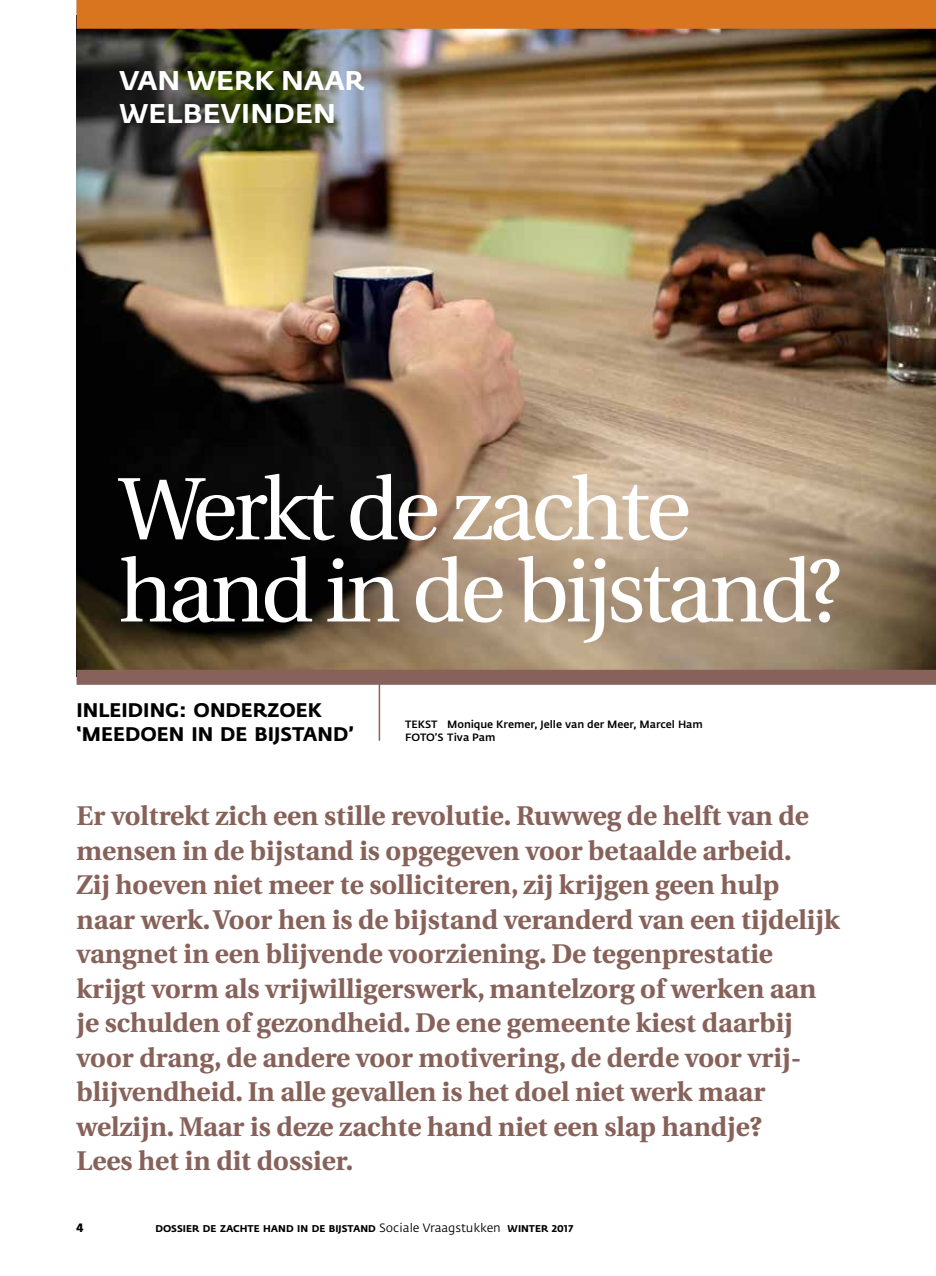
<style>
.page{position:relative;width:936px;height:1276px;background:#fff}
.page>*{position:absolute;margin:0;border:0;box-sizing:border-box;transform-origin:0 0}
.t1{font:88.35px/82.1px "Utopia";letter-spacing:-.05em;color:#fff}
.t2{font:34.65px/33px "Fedra Sans Medium SC";letter-spacing:-.035em;color:#fff}
.t3{font:700 27px/34.5px "Utopia";color:#87625a}
.t4{font:700 19.5px/24px "Fedra Sans";color:#000}
.t5{font:700 12px "Fedra Sans";color:#000}
.t6{font:10.5px/13.5px "Fedra Sans Medium TF";letter-spacing:-.005em;color:#000}
.t7{font:700 9.75px "Fedra Sans";color:#000}
.s1{font-weight:400;font-size:12px}
</style>
<div class="page">
<img style="left:77px;top:29px;width:858px;height:641px">
<hr style="left:378px;top:681px;width:2px;height:59px;background:#87625a">
<div style="left:77px;top:670px;width:858px;height:15px;background:#87625a"></div>
<div style="left:77px;top:0;width:858px;height:29px;background:#da751f"></div>
<p class="t2" style="left:119px;top:62px;width:247px">van werk naar welbevinden</p>
<h1 class="t1" style="left:119px;top:470px;width:724px">Werkt de zachte hand in de bijstand?</h1>
<p class="t4" style="left:77px;top:699px;width:279px">INLEIDING: ONDERZOEK ‘MEEDOEN IN DE BIJSTAND’</p>
<p class="t6" style="left:405px;top:717px;width:299px">TEKST Monique Kremer, Jelle van der Meer, Marcel Ham<br>FOTO’S Tiva Pam</p>
<p class="t3" style="left:77px;top:799px;width:764px">Er voltrekt zich een stille revolutie. Ruwweg de helft van de mensen in de bijstand is opgegeven voor betaalde arbeid.<br>Zij hoeven niet meer te solliciteren, zij krijgen geen hulp naar werk. Voor hen is de bijstand veranderd van een tijdelijk vangnet in een blijvende voorziening. De tegenprestatie krijgt vorm als vrijwilligerswerk, mantelzorg of werken aan je schulden of gezondheid. De ene gemeente kiest daarbij voor drang, de andere voor motivering, de derde voor vrij&shy;blijvendheid. In alle gevallen is het doel niet werk maar welzijn. Maar is deze zachte hand niet een slap handje?<br>Lees het in dit dossier.</p>
<p class="t5" style="left:77px;top:1220px;width:9px">4</p>
<p class="t7" style="left:155px;top:1222px;width:419px">DOSSIER DE ZACHTE HAND IN DE BIJSTAND <span class="s1">Sociale Vraagstukken</span> WINTER 2017</p>
</div>
